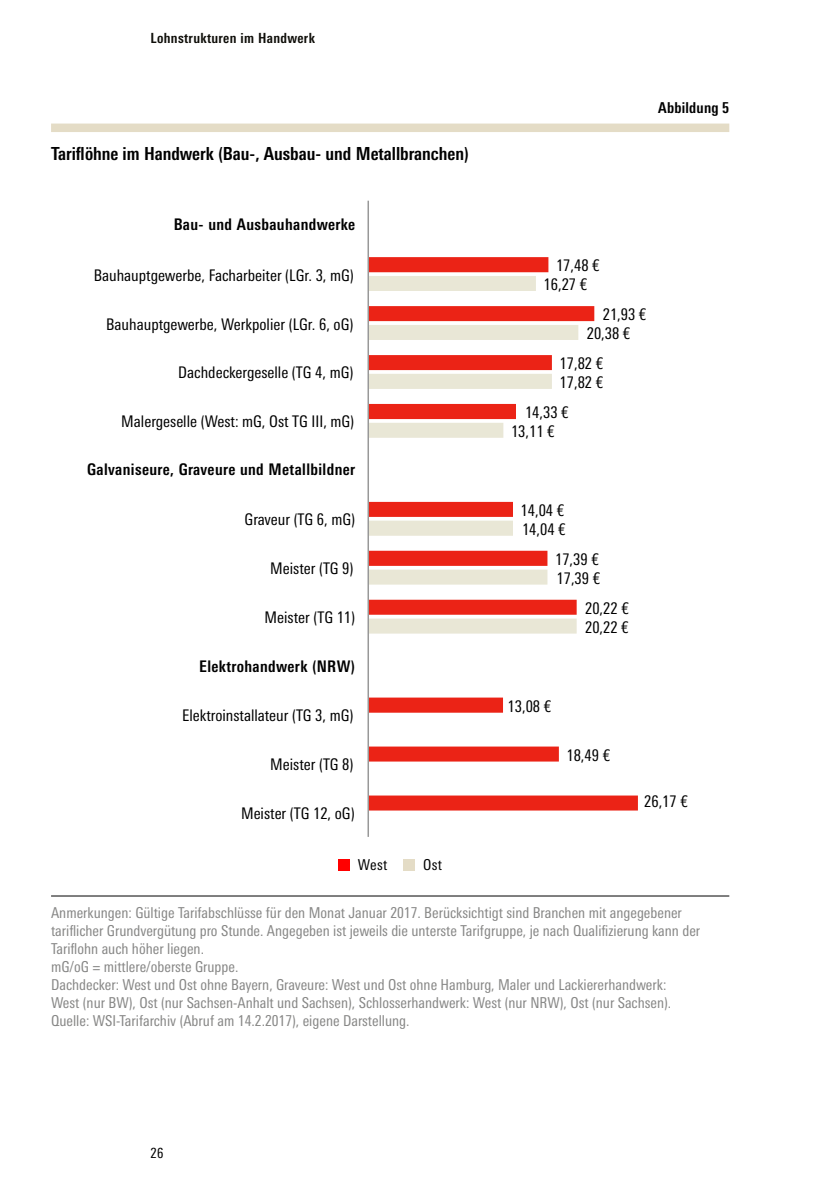
<style>
.page{position:relative;width:840px;height:1191px;background:#fff}
.page>*{position:absolute;margin:0;border:0;box-sizing:border-box;transform-origin:0 0}
.t1{font:700 condensed 18px "Univers Next Pro";color:#000}
.t2{font:condensed 16px "Univers Next Pro";color:#000}
.t3{font:700 condensed 16px "Univers Next Pro";letter-spacing:.025em;color:#000}
.t4{font:condensed 15px/18px "Univers Next Pro";color:#878786}
.t5{font:700 condensed 15px "Univers Next Pro";letter-spacing:.015em;color:#000}
.t6{font:condensed 15px "Univers Next Pro";letter-spacing:.025em;color:#000}
.t7{font:700 condensed 14px "Univers Next Pro";letter-spacing:.025em;color:#0f0e09}
.t8{font:condensed 14px "Univers Next Pro";color:#000}
</style>
<div class="page">
<div style="left:51px;top:124px;width:678px;height:8px;background:#e4dcc6"></div>
<hr style="left:51px;top:895px;width:678px;height:1px;background:#000">
<svg style="left:369px;top:257px;width:268px;height:553px"></svg>
<svg style="left:369px;top:276px;width:209px;height:357px"></svg>
<hr style="left:367px;top:201px;width:2px;height:636px;background:#989898">
<div style="left:338px;top:859px;width:11px;height:11px;background:#f00"></div>
<div style="left:403px;top:859px;width:11px;height:11px;background:#e4dcc6"></div>
<p class="t7" style="left:150px;top:30px;width:166px">Lohnstrukturen im Handwerk</p>
<p class="t1" style="left:51px;top:143px;width:419px">Tariflöhne im Handwerk (Bau-, Ausbau- und Metallbranchen)</p>
<p class="t3" style="left:174px;top:215px;width:183px">Bau- und Ausbauhandwerke</p>
<p class="t2" style="left:156px;top:217px;width:200px">BAU- UND AUSBAUHANDWERKE</p>
<p class="t2" style="left:94px;top:265px;width:261px">Bauhauptgewerbe, Facharbeiter (LGr. 3, mG)</p>
<p class="t2" style="left:106px;top:314px;width:248px">Bauhauptgewerbe, Werkpolier (LGr. 6, oG)</p>
<p class="t2" style="left:178px;top:363px;width:176px">Dachdeckergeselle (TG 4, mG)</p>
<p class="t2" style="left:121px;top:412px;width:234px">Malergeselle (West: mG, Ost TG III, mG)</p>
<p class="t2" style="left:52px;top:461px;width:304px">GALVANISEURE, GRAVEURE UND METALLBILDNER</p>
<p class="t2" style="left:244px;top:510px;width:112px">Graveur (TG 6, mG)</p>
<p class="t2" style="left:270px;top:559px;width:85px">Meister (TG 9)</p>
<p class="t2" style="left:264px;top:608px;width:92px">Meister (TG 11)</p>
<p class="t2" style="left:185px;top:657px;width:154px">EL KTROHANDWERK (NR</p>
<p class="t2" style="left:182px;top:706px;width:173px">Elektroinstallateur (TG 3, mG)</p>
<p class="t2" style="left:270px;top:755px;width:85px">Meister (TG 8)</p>
<p class="t2" style="left:241px;top:804px;width:115px">Meister (TG 12, oG)</p>
<p class="t3" style="left:87px;top:460px;width:269px">Galvaniseure, Graveure und Metallbildner</p>
<p class="t3" style="left:199px;top:656px;width:157px">Elektrohandwerk (NRW)</p>
<p class="t6" style="left:357px;top:856px;width:31px">West</p>
<p class="t6" style="left:423px;top:856px;width:20px">Ost</p>
<p class="t5" style="left:657px;top:99px;width:73px">Abbildung 5</p>
<p class="t2" style="left:555px;top:256px;width:45px">17,48 €</p>
<p class="t2" style="left:543px;top:275px;width:45px">16,27 €</p>
<p class="t2" style="left:602px;top:305px;width:45px">21,93 €</p>
<p class="t2" style="left:586px;top:324px;width:45px">20,38 €</p>
<p class="t2" style="left:559px;top:373px;width:45px">17,82 €</p>
<p class="t2" style="left:559px;top:354px;width:45px">17,82 €</p>
<p class="t2" style="left:524px;top:403px;width:45px">14,33 €</p>
<p class="t2" style="left:510px;top:422px;width:45px">13,11 €</p>
<p class="t2" style="left:520px;top:501px;width:45px">14,04 €</p>
<p class="t2" style="left:555px;top:550px;width:45px">17,39 €</p>
<p class="t2" style="left:584px;top:598px;width:45px">20,22 €</p>
<p class="t2" style="left:521px;top:519px;width:45px">14,04 €</p>
<p class="t2" style="left:556px;top:568px;width:45px">17,39 €</p>
<p class="t2" style="left:584px;top:617px;width:45px">20,22 €</p>
<p class="t2" style="left:507px;top:696px;width:45px">13,08 €</p>
<p class="t2" style="left:566px;top:745px;width:45px">18,49 €</p>
<p class="t2" style="left:643px;top:792px;width:45px">26,17 €</p>
<p class="t4" style="left:51px;top:903px;width:650px">Anmerkungen: Gültige Tarifabschlüsse für den Monat Januar 2017. Berücksichtigt sind Branchen mit angegebener tariflicher Grundvergütung pro Stunde. Angegeben ist jeweils die unterste Tarifgruppe, je nach Qualifizierung kann der Tariflohn auch höher liegen.<br>mG/oG = mittlere/oberste Gruppe.<br>Dachdecker: West und Ost ohne Bayern, Graveure: West und Ost ohne Hamburg, Maler und Lackiererhandwerk:<br>West (nur BW), Ost (nur Sachsen-Anhalt und Sachsen), Schlosserhandwerk: West (nur NRW), Ost (nur Sachsen).<br>Quelle: WSI-Tarifarchiv (Abruf am 14.2.2017), eigene Darstellung.</p>
<p class="t8" style="left:150px;top:1145px;width:15px">26</p>
</div>
